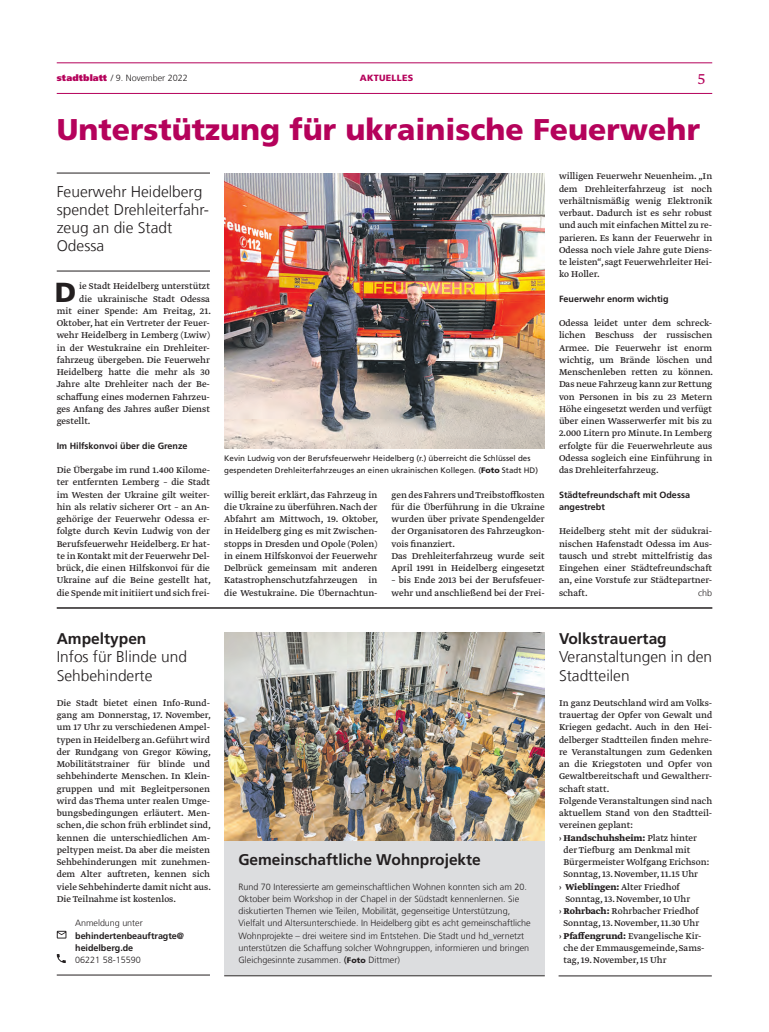
<style>
.page{position:relative;width:769px;height:1032px;background:#fff}
.page>*{position:absolute;margin:0;border:0;box-sizing:border-box;transform-origin:0 0}
.t1{font:900 30px "Frutiger LT Std";color:#b5025b}
.t2{font:900 27.5px "Frutiger LT Std";color:#231f20}
.t3{font:300 18px "Greta Text Std";color:#b5025b}
.t4{font:300 15.5px/18px "Frutiger LT Com";color:#231f20}
.t5{font:700 15.5px "Frutiger LT Com";color:#231f20}
.t6{font:10px/12.2px "Greta Text Std";color:#231f20;text-align:justify}
.t7{font:700 10px "Greta Text Std";color:#231f20}
.t8{font:300 9px/12.2px "Frutiger LT Com";color:#231f20}
.t9{font:700 9px/12.2px "Frutiger LT Com";color:#231f20}
.t10{font:900 9px "Frutiger LT Std";letter-spacing:.025em;color:#b5025b}
.t11{font:8px/12.2px "Frutiger LT Pro";color:#231f20}
.s1{font-family:"Frutiger LT Pro";font-weight:900;color:#b5025b}
.s2{font-family:"Frutiger LT Std";font-weight:900}
.s3{font-family:"Frutiger LT Pro";font-weight:400}
.s4{font-family:"Frutiger LT Std";font-weight:900;font-size:8px}
.s5{font-weight:400}
.s6{font-weight:700}
</style>
<div class="page">
<hr style="left:57px;top:63px;width:654px;height:1px;background:#b5025b">
<hr style="left:57px;top:93px;width:654px;height:1px;background:#b5025b">
<hr style="left:57px;top:608px;width:655px;height:1px;background:#231f20">
<hr style="left:57px;top:173px;width:153px;height:1px;background:#231f20">
<hr style="left:57px;top:271px;width:153px;height:1px;background:#231f20">
<img style="left:224px;top:173px;width:320px;height:276px">
<svg style="left:57px;top:931px;width:9px;height:7px"></svg>
<svg style="left:57px;top:954px;width:9px;height:9px"></svg>
<hr style="left:57px;top:975px;width:153px;height:1px;background:#231f20">
<div style="left:224px;top:840px;width:320px;height:135px;background:#dcdddf"></div>
<hr style="left:224px;top:975px;width:320px;height:1px;background:#231f20">
<img style="left:224px;top:632px;width:320px;height:208px">
<hr style="left:558px;top:976px;width:153px;height:1px;background:#231f20">
<p class="t8" style="left:57px;top:72px;width:132px"><span class="s1">stadtblatt</span> / 9. November 2022</p>
<h3 class="t3" style="left:697px;top:68px;width:9px">5</h3>
<h1 class="t1" style="left:57px;top:112px;width:644px">Unterstützung für ukrainische Feuerwehr</h1>
<h3 class="t4" style="left:57px;top:183px;width:154px">Feuerwehr Heidelberg spendet Drehleiterfahr&shy;zeug an die Stadt<br>Odessa</h3>
<h2 class="t2" style="left:55px;top:275px;width:23px">D</h2>
<p class="t6" style="left:79px;top:281px;width:132px">ie Stadt Heidelberg unterstützt</p>
<p class="t10" style="left:360px;top:73px;width:55px">AKTUELLES</p>
<p class="t6" style="left:558px;top:171px;width:155px">willigen Feuerwehr Neuenheim. „In dem Drehleiterfahrzeug ist noch verhältnismäßig wenig Elektronik verbaut. Dadurch ist es sehr robust und auch mit einfachen Mittel zu re&shy;parieren. Es kann der Feuerwehr in Odessa noch viele Jahre gute Diens&shy;te leisten“, sagt Feuerwehrleiter Hei&shy;ko Holler.</p>
<p class="t9" style="left:558px;top:292px;width:111px">Feuerwehr enorm wichtig</p>
<p class="t6" style="left:558px;top:318px;width:156px">Odessa leidet unter dem schreck&shy;lichen Beschuss der russischen Armee. Die Feuerwehr ist enorm wichtig, um Brände löschen und Menschenleben retten zu können.<br>Das neue Fahrzeug kann zur Rettung von Personen in bis zu 23 Metern Höhe eingesetzt werden und verfügt über einen Wasserwerfer mit bis zu 2.000 Litern pro Minute. In Lemberg erfolgte für die Feuerwehrleute aus Odessa sogleich eine Einführung in das Drehleiterfahrzeug.</p>
<p class="t9" style="left:558px;top:488px;width:132px">Städtefreundschaft mit Odessa angestrebt</p>
<p class="t6" style="left:558px;top:526px;width:155px">Heidelberg steht mit der südukrai&shy;nischen Hafenstadt Odessa im Aus&shy;tausch und strebt mittelfristig das Eingehen einer Städtefreundschaft an, eine Vorstufe zur Städtepartner&shy;schaft.</p>
<p class="t6" style="left:79px;top:293px;width:132px">die ukrainische Stadt Odessa</p>
<p class="t6" style="left:57px;top:305px;width:156px">mit einer Spende: Am Freitag, 21.</p>
<p class="t6" style="left:57px;top:318px;width:155px">Oktober, hat ein Vertreter der Feuer-</p>
<p class="t6" style="left:57px;top:330px;width:155px">wehr Heidelberg in Lemberg (Lwiw)</p>
<p class="t6" style="left:57px;top:342px;width:155px">in der Westukraine ein Drehleiter-</p>
<p class="t6" style="left:57px;top:354px;width:155px">fahrzeug übergeben. Die Feuerwehr</p>
<p class="t6" style="left:57px;top:367px;width:155px">Heidelberg hatte die mehr als 30</p>
<p class="t6" style="left:57px;top:379px;width:155px">Jahre alte Drehleiter nach der Be-</p>
<p class="t6" style="left:57px;top:391px;width:155px">schaffung eines modernen Fahrzeu-</p>
<p class="t6" style="left:57px;top:403px;width:155px">ges Anfang des Jahres außer Dienst</p>
<p class="t6" style="left:57px;top:416px;width:35px">gestellt.</p>
<p class="t9" style="left:57px;top:439px;width:132px">Im Hilfskonvoi über die Grenze</p>
<p class="t6" style="left:57px;top:464px;width:156px">Die Übergabe im rund 1.400 Kilome&shy;ter entfernten Lemberg – die Stadt im Westen der Ukraine gilt weiter&shy;hin als relativ sicherer Ort – an An&shy;gehörige der Feuerwehr Odessa er&shy;folgte durch Kevin Ludwig von der Berufsfeuerwehr Heidelberg. Er hat&shy;te in Kontakt mit der Feuerwehr Del&shy;brück, die einen Hilfskonvoi für die Ukraine auf die Beine gestellt hat, die Spende mit initiiert und sich frei-</p>
<p class="t11" style="left:224px;top:452px;width:315px">Kevin Ludwig von der Berufsfeuerwehr Heidelberg (r.) überreicht die Schlüssel des gespendeten Drehleiterfahrzeuges an einen ukrainischen Kollegen. (<span class="s2">Foto</span> Stadt HD)</p>
<p class="t6" style="left:224px;top:489px;width:156px">willig bereit erklärt, das Fahrzeug in die Ukraine zu überführen. Nach der Abfahrt am Mittwoch, 19. Oktober, in Heidelberg ging es mit Zwischen&shy;stopps in Dresden und Opole (Polen) in einem Hilfskonvoi der Feuerwehr Delbrück gemeinsam mit anderen Katastrophenschutzfahrzeugen in die Westukraine. Die Übernachtun-</p>
<p class="t6" style="left:391px;top:489px;width:155px;text-align:left">gen des Fahrers und Treibstoffkosten für die Überführung in die Ukraine wurden über private Spendengelder der Organisatoren des Fahrzeugkon&shy;vois finanziert.<br>Das Drehleiterfahrzeug wurde seit April 1991 in Heidelberg eingesetzt</p>
<p class="t6" style="left:391px;top:575px;width:155px">– bis Ende 2013 bei der Berufsfeuer&shy;wehr und anschließend bei der Frei-</p>
<p class="t8" style="left:697px;top:586px;width:16px">chb</p>
<h3 class="t5" style="left:57px;top:629px;width:91px">Ampeltypen</h3>
<h3 class="t4" style="left:57px;top:648px;width:132px;line-height:18.4px">Infos für Blinde und<br>Sehbehinderte</h3>
<p class="t6" style="left:57px;top:697px;width:156px">Die Stadt bietet einen Info-Rund&shy;gang am Donnerstag, 17. November, um 17 Uhr zu verschiedenen Ampel&shy;typen in Heidelberg an. Geführt wird der Rundgang von Gregor Köwing, Mobilitätstrainer für blinde und sehbehinderte Menschen. In Klein&shy;gruppen und mit Begleitpersonen wird das Thema unter realen Umge&shy;bungsbedingungen erläutert. Men&shy;schen, die schon früh erblindet sind, kennen die unterschiedlichen Am&shy;peltypen meist. Da aber die meisten Sehbehinderungen mit zunehmen&shy;dem Alter auftreten, kennen sich viele Sehbehinderte damit nicht aus.<br>Die Teilnahme ist kostenlos.</p>
<p class="t8" style="left:75px;top:917px;width:69px">Anmeldung unter</p>
<p class="t9" style="left:75px;top:929px;width:110px">behindertenbeauftragte@ heidelberg.de</p>
<p class="t8" style="left:75px;top:954px;width:67px">06221 58-15590</p>
<h3 class="t5" style="left:238px;top:850px;width:244px">Gemeinschaftliche Wohnprojekte</h3>
<p class="t8" style="left:238px;top:880px;width:293px">Rund 70 Interessierte am gemeinschaftlichen Wohnen konnten sich am 20.<br>Oktober beim Workshop in der Chapel in der Südstadt kennenlernen. Sie diskutierten Themen wie Teilen, Mobilität, gegenseitige Unterstützung, Vielfalt und Altersunterschiede. In Heidelberg gibt es acht gemeinschaftliche Wohnprojekte – drei weitere sind im Entstehen. Die Stadt und hd_vernetzt unterstützen die Schaffung solcher Wohngruppen, informieren und bringen Gleichgesinnte zusammen. <span class="s3">(</span><span class="s4">Foto</span> Dittmer)</p>
<h3 class="t5" style="left:558px;top:629px;width:109px">Volkstrauertag</h3>
<h3 class="t4" style="left:558px;top:648px;width:155px;line-height:18.4px">Veranstaltungen in den<br>Stadtteilen</h3>
<p class="t6" style="left:558px;top:697px;width:155px">In ganz Deutschland wird am Volks-</p>
<p class="t6" style="left:558px;top:709px;width:155px">trauertag der Opfer von Gewalt und</p>
<p class="t6" style="left:558px;top:722px;width:155px">Kriegen gedacht. Auch in den Hei-</p>
<p class="t6" style="left:558px;top:734px;width:155px">delberger Stadtteilen finden mehre-</p>
<p class="t6" style="left:558px;top:746px;width:155px">re Veranstaltungen zum Gedenken</p>
<p class="t6" style="left:558px;top:758px;width:155px">an die Kriegstoten und Opfer von</p>
<p class="t6" style="left:558px;top:771px;width:155px">Gewaltbereitschaft und Gewaltherr-</p>
<p class="t6" style="left:558px;top:783px;width:52px">schaft statt.</p>
<p class="t6" style="left:558px;top:795px;width:155px">Folgende Veranstaltungen sind nach</p>
<p class="t6" style="left:558px;top:807px;width:155px">aktuellem Stand von den Stadtteil-</p>
<p class="t6" style="left:558px;top:820px;width:75px">vereinen geplant:</p>
<p class="t7" style="left:558px;top:832px;width:139px"><span class="s5">›</span> Handschuhsheim: <span class="s5">Platz hinter</span></p>
<p class="t6" style="left:563px;top:844px;width:128px">der Tiefburg am Denkmal mit</p>
<p class="t6" style="left:563px;top:856px;width:147px">Bürgermeister Wolfgang Erichson:</p>
<p class="t6" style="left:563px;top:869px;width:136px">Sonntag, 13. November, 11.15 Uhr</p>
<p class="t6" style="left:558px;top:881px;width:122px">› <span class="s6">Wieblingen:</span> Alter Friedhof</p>
<p class="t6" style="left:565px;top:893px;width:126px">Sonntag, 13. November, 10 Uhr</p>
<p class="t6" style="left:558px;top:905px;width:141px">› <span class="s6">Rohrbach:</span> Rohrbacher Friedhof</p>
<p class="t6" style="left:563px;top:918px;width:137px">Sonntag, 13. November, 11.30 Uhr</p>
<p class="t6" style="left:558px;top:930px;width:144px">› <span class="s6">Pfaffengrund:</span> Evangelische Kir-</p>
<p class="t6" style="left:563px;top:942px;width:142px">che der Emmausgemeinde, Sams-</p>
<p class="t6" style="left:563px;top:954px;width:105px">tag, 19. November, 15 Uhr</p>
</div>
